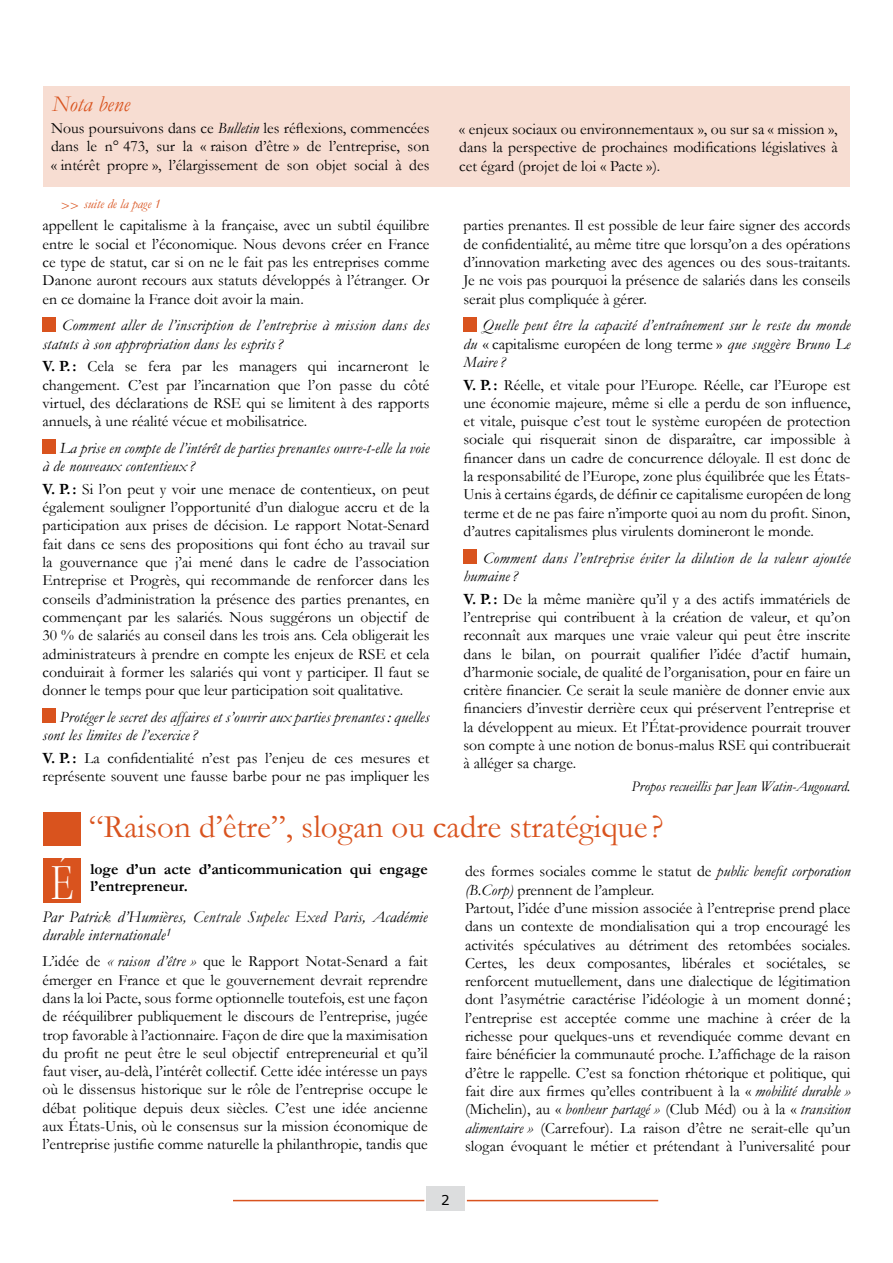
<style>
.page{position:relative;width:893px;height:1263px;background:#fff}
.page>*{position:absolute;margin:0;border:0;box-sizing:border-box;transform-origin:0 0}
.t1{font:52.5px "Garamond";color:#fff;scale:.65 1}
.t2{font:33px "Garamond";color:#d9531e}
.t3{font:italic 22.5px "Garamond";color:#d9531e}
.t4{font:italic 16.5px/18px "Garamond";letter-spacing:.01em;color:#000}
.t5{font:15.75px/18.3px "Garamond";color:#000;text-align:justify}
.t6{font:italic 15.75px/18.3px "Garamond";letter-spacing:.01em;color:#000}
.t7{font:700 15.75px/16.8px "Garamond";color:#000}
.t8{font:italic 15px "Garamond";color:#000}
.t9{font:italic 13.5px "Garamond";color:#d9531e}
.t10{font:13.5px "Verdana";color:#000}
.s1{font-style:italic}
.s2{font-weight:700}
.s3{font-style:normal}
.s4{color:#141414}
</style>
<div class="page">
<hr style="left:233px;top:1200px;width:191px;height:1px;background:#d9531e">
<hr style="left:467px;top:1200px;width:191px;height:1px;background:#d9531e">
<div style="left:426px;top:1186px;width:39px;height:25px;background:#dcddde"></div>
<div style="left:43px;top:86px;width:807px;height:100px;background:#f7ddd2"></div>
<div style="left:43px;top:317px;width:13px;height:14px;background:#d9531e"></div>
<div style="left:43px;top:439px;width:13px;height:15px;background:#d9531e"></div>
<div style="left:43px;top:708px;width:13px;height:15px;background:#d9531e"></div>
<div style="left:463px;top:317px;width:14px;height:14px;background:#d9531e"></div>
<div style="left:463px;top:549px;width:14px;height:15px;background:#d9531e"></div>
<div style="left:43px;top:859px;width:38px;height:44px;background:#d9531e"></div>
<div style="left:43px;top:812px;width:37px;height:33px;background:#d9531e"></div>
<h3 class="t3" style="left:52px;top:90px;width:79px">Nota bene</h3>
<p class="t5" style="left:51px;top:119px;width:380px">Nous poursuivons dans ce <span class="s1">Bulletin</span> les réflexions, commencées dans le n° 473, sur la « raison d’être » de l’entreprise, son « intérêt propre », l’élargissement de son objet social à des</p>
<p class="t5" style="left:459px;top:120px;width:380px">« enjeux sociaux ou environnementaux », ou sur sa « mission », dans la perspective de prochaines modifications législatives à cet égard (projet de loi « Pacte »).</p>
<p class="t9" style="left:60px;top:196px;width:102px">&gt;&gt; suite de la page 1</p>
<p class="t5" style="left:43px;top:216px;width:388px">appellent le capitalisme à la française, avec un subtil équilibre entre le social et l’économique. Nous devons créer en France ce type de statut, car si on ne le fait pas les entreprises comme Danone auront recours aux statuts développés à l’étranger. Or en ce domaine la France doit avoir la main.</p>
<p class="t6" style="left:42px;top:316px;width:388px;text-indent:20px">Comment aller de l’inscription de l’entreprise à mission dans des statuts à son appropriation dans les esprits?</p>
<p class="t5" style="left:43px;top:357px;width:388px"><span class="s2">V. P.:</span> Cela se fera par les managers qui incarneront le changement. C’est par l’incarnation que l’on passe du côté virtuel, des déclarations de RSE qui se limitent à des rapports annuels, à une réalité vécue et mobilisatrice.</p>
<p class="t6" style="left:42px;top:439px;width:388px;text-indent:17px">La prise en compte de l’intérêt de parties prenantes ouvre-t-elle la voie à de nouveaux contentieux ?</p>
<p class="t5" style="left:43px;top:479px;width:388px"><span class="s2">V. P.:</span> Si l’on peut y voir une menace de contentieux, on peut également souligner l’opportunité d’un dialogue accru et de la participation aux prises de décision. Le rapport Notat-Senard fait dans ce sens des propositions qui font écho au travail sur la gouvernance que j’ai mené dans le cadre de l’association Entreprise et Progrès, qui recommande de renforcer dans les conseils d’administration la présence des parties prenantes, en commençant par les salariés. Nous suggérons un objectif de 30 % de salariés au conseil dans les trois ans. Cela obligerait les administrateurs à prendre en compte les enjeux de RSE et cela conduirait à former les salariés qui vont y participer. Il faut se donner le temps pour que leur participation soit qualitative.</p>
<p class="t6" style="left:43px;top:708px;width:388px;text-indent:17px">Protéger le secret des affaires et s’ouvrir aux parties prenantes: quelles sont les limites de l’exercice?</p>
<p class="t5" style="left:43px;top:748px;width:388px"><span class="s2">V. P.:</span> La confidentialité n’est pas l’enjeu de ces mesures et représente souvent une fausse barbe pour ne pas impliquer les</p>
<p class="t5" style="left:463px;top:216px;width:388px">parties prenantes. Il est possible de leur faire signer des accords de confidentialité, au même titre que lorsqu’on a des opérations d’innovation marketing avec des agences ou des sous-traitants.<br>Je ne vois pas pourquoi la présence de salariés dans les conseils serait plus compliquée à gérer.</p>
<p class="t6" style="left:464px;top:316px;width:388px;text-align:justify;text-indent:19px">Quelle peut être la capacité d’entraînement sur le reste du monde du <span class="s3">« capitalisme européen de long terme »</span> que suggère Bruno Le Maire?</p>
<p class="t5" style="left:463px;top:375px;width:388px"><span class="s2">V. P.:</span> Réelle, et vitale pour l’Europe. Réelle, car l’Europe est une économie majeure, même si elle a perdu de son influence, et vitale, puisque c’est tout le système européen de protection sociale qui risquerait sinon de disparaître, car impossible à financer dans un cadre de concurrence déloyale. Il est donc de la responsabilité de l’Europe, zone plus équilibrée que les États-Unis à certains égards, de définir ce capitalisme européen de long terme et de ne pas faire n’importe quoi au nom du profit. Sinon, d’autres capitalismes plus virulents domineront le monde.</p>
<p class="t6" style="left:463px;top:548px;width:388px;text-indent:20px">Comment dans l’entreprise éviter la dilution de la valeur ajoutée humaine?</p>
<p class="t5" style="left:463px;top:589px;width:388px"><span class="s2">V. P.:</span> De la même manière qu’il y a des actifs immatériels de l’entreprise qui contribuent à la création de valeur, et qu’on reconnaît aux marques une vraie valeur qui peut être inscrite dans le bilan, on pourrait qualifier l’idée d’actif humain, d’harmonie sociale, de qualité de l’organisation, pour en faire un critère financier. Ce serait la seule manière de donner envie aux financiers d’investir derrière ceux qui préservent l’entreprise et la développent au mieux. Et l’État-providence pourrait trouver son compte à une notion de bonus-malus RSE qui contribuerait à alléger sa charge.</p>
<p class="t8" style="left:632px;top:777px;width:220px">Propos recueillis par Jean Watin-Augouard.</p>
<h2 class="t2" style="left:89px;top:807px;width:576px">“Raison d’être”, slogan ou cadre stratégique ?</h2>
<p class="t5" style="left:465px;top:862px;width:387px;text-align:left">des formes sociales comme le statut de <span class="s1">public benefit corporation (B.Corp)</span> prennent de l’ampleur.<br>Partout, l’idée d’une mission associée à l’entreprise prend place dans un contexte de mondialisation qui a trop encouragé les activités spéculatives au détriment des retombées sociales.<br>Certes, les deux composantes, libérales et sociétales, se renforcent mutuellement, dans une dialectique de légitimation dont l’asymétrie caractérise l’idéologie à un moment donné ; l’entreprise est acceptée comme une machine à créer de la richesse pour quelques-uns et revendiquée comme devant en faire bénéficier la communauté proche. L’affichage de la raison d’être le rappelle. C’est sa fonction rhétorique et politique, qui fait dire aux firmes qu’elles contribuent à la « <span class="s1">mobilité durable » </span>(Michelin), au « <span class="s1">bonheur partagé »</span> (Club Méd) ou à la « <span class="s1">transition alimentaire »</span> (Carrefour). La raison d’être ne serait-elle qu’un slogan évoquant le métier et prétendant à l’universalité pour</p>
<h1 class="t1" style="left:51px;top:851px;width:36px">É</h1>
<p class="t7" style="left:91px;top:860px;width:339px">loge d’un acte d’anticommunication qui engage l’entrepreneur.</p>
<p class="t4" style="left:43px;top:907px;width:387px">Par Patrick d’Humières<span class="s4">, Centrale Supelec Exed Paris</span>, Académie durable internationale<sup>1</sup></p>
<p class="t5" style="left:43px;top:952px;width:387px">L’idée de <span class="s1">« raison d’être »</span> que le Rapport Notat-Senard a fait émerger en France et que le gouvernement devrait reprendre dans la loi Pacte, sous forme optionnelle toutefois, est une façon de rééquilibrer publiquement le discours de l’entreprise, jugée trop favorable à l’actionnaire. Façon de dire que la maximisation du profit ne peut être le seul objectif entrepreneurial et qu’il faut viser, au-delà, l’intérêt collectif. Cette idée intéresse un pays où le dissensus historique sur le rôle de l’entreprise occupe le débat politique depuis deux siècles. C’est une idée ancienne aux États-Unis, où le consensus sur la mission économique de l’entreprise justifie comme naturelle la philanthropie, tandis que</p>
<p class="t10" style="left:441px;top:1191px;width:10px">2</p>
</div>
